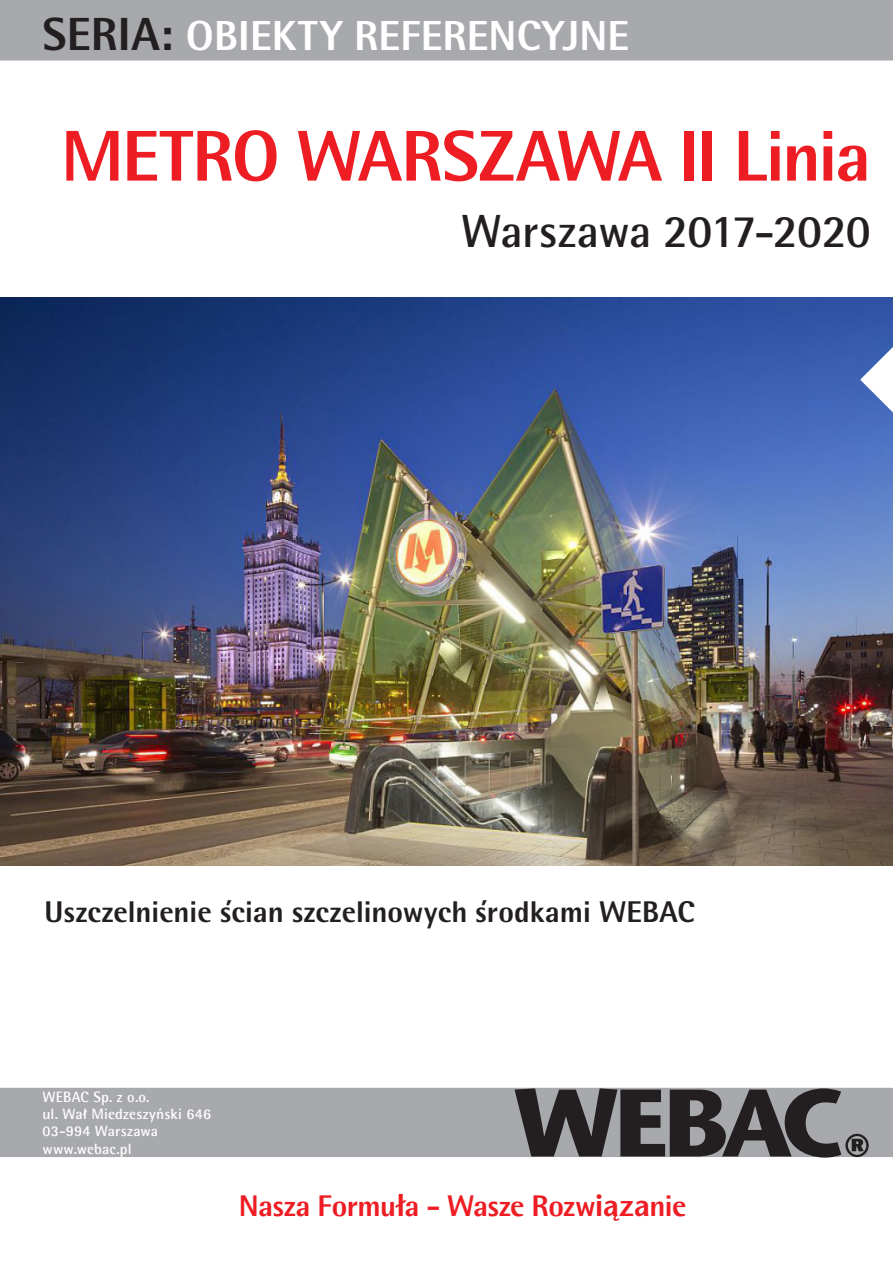
<style>
.page{position:relative;width:893px;height:1263px;background:#fff}
.page>*{position:absolute;margin:0;border:0;box-sizing:border-box;transform-origin:0 0}
.t1{font:800 72px "Rotis Semi Sans";letter-spacing:-.025em;color:#ee1d23}
.t2{font:700 46.5px "Rotis Semi Sans";letter-spacing:-.015em;color:#231f20}
.t3{font:800 42px "Rotis Semi Sans";letter-spacing:.005em;color:#fff}
.t4{font:800 30px "Rotis Semi Sans";color:#231f20}
.t5{font:800 30px "Agfa Rotis Semisans";letter-spacing:-.015em;color:#ee1d23}
.head_kasten{font:700 15px "Agfa Rotis Semisans";letter-spacing:.01em;color:#fff}
.s1{font-size:46.5px;color:#231f20}
.s2{font-family:"Stone Sans";font-weight:600}
</style>
<div class="page">
<div style="left:0;top:1087px;width:893px;height:71px;background:#a8a9ad"></div>
<img style="left:0;top:298px;width:893px;height:567px">
<svg style="left:860px;top:347px;width:33px;height:65px"></svg>
<svg style="left:514px;top:1088px;width:355px;height:69px;background:#5c5a5d"></svg>
<div style="left:0;top:0;width:893px;height:61px;background:#a8a9ad"></div>
<p class="t3" style="left:43px;top:9px;width:588px"><span class="s1">SERIA:</span> OBIEKTY REFERENCYJNE</p>
<p class="t1" style="left:61px;top:110px;width:811px">METRO WARSZAWA II Linia</p>
<p class="t2" style="left:461px;top:202px;width:411px">Warszawa 2017-2020</p>
<p class="t4" style="left:45px;top:893px;width:652px">Uszczelnienie ścian szczelinowych środkami WEBAC</p>
<p class="head_kasten" style="left:43px;top:1087px;width:109px">WEBAC Sp. z o.o.</p>
<p class="head_kasten" style="left:43px;top:1105px;width:170px">ul. Wał Miedzeszyński 646</p>
<p class="head_kasten" style="left:43px;top:1122px;width:117px">03-994 Warszawa</p>
<p class="head_kasten" style="left:43px;top:1139px;width:91px">www.webac.pl</p>
<p class="t5" style="left:239px;top:1187px;width:449px">Nasza Formu<span class="s2">ł</span>a - Wasze Rozw<span class="s2">iąza</span>nie</p>
</div>
